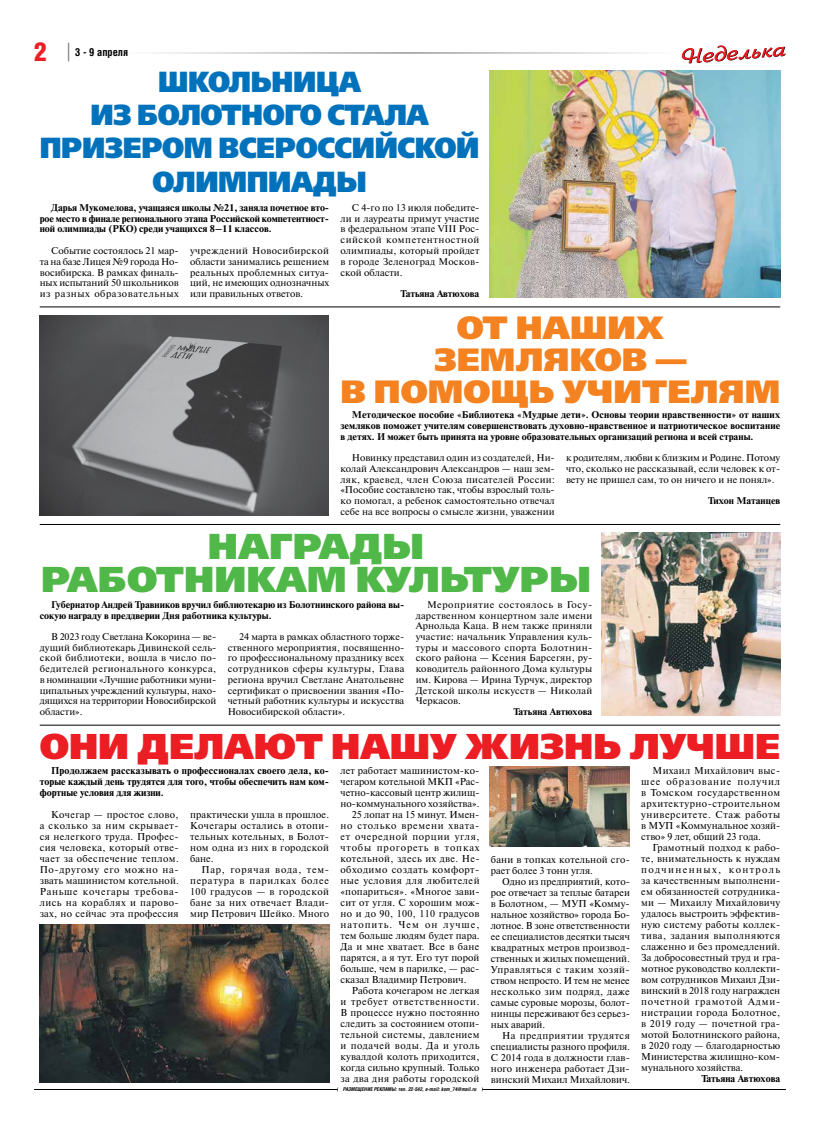
<style>
.page{position:relative;width:820px;height:1134px;background:#fff}
.page>*{position:absolute;margin:0;border:0;box-sizing:border-box;transform-origin:0 0}
.t1{font:35.9px/33px "Free Set Black C";letter-spacing:.005em;color:#50b848;text-align:center}
.t2{font:35.8px "Free Set Black C";color:#ed1d24}
.t3{font:32.2px/32.2px "Free Set Black C";letter-spacing:.005em;color:#f58220;text-align:center}
.t4{font:29px/33.3px "Free Set Black C";letter-spacing:-.015em;color:#0072bc;text-align:center;scale:.93 1}
.t5{font:25px "AG Letterica Demi Condensed C";color:#ed1d24}
.t6{font:700 10.5px "AG Letterica Condensed C";color:#000}
.t7{font:10px/11px "Newton C";letter-spacing:.02em;color:#000;text-align:justify}
.t8{font:10px "Newton C";color:#000}
.t9{font:700 10px/11px "Newton C";color:#000;text-align:justify}
.t10{font:10px "Newton C";letter-spacing:.065em;color:#000}
.t11{font:10px "Newton C";letter-spacing:.05em;color:#000}
.t12{font:10px "Newton C";letter-spacing:-.005em;color:#000}
.t13{font:10px "Newton C";letter-spacing:.06em;color:#000}
.t14{font:10px "Newton C";letter-spacing:.045em;color:#000}
.t15{font:10px "Newton C";letter-spacing:.085em;color:#000}
.t16{font:10px "Newton C";letter-spacing:.095em;color:#000}
.t17{font:9.8px/10.8px "Newton C";color:#000;text-align:justify}
.t18{font:700 9.8px/10.8px "Newton C";color:#000;text-align:justify}
.t19{font:9.7px/10.7px "Newton C";color:#000;text-align:justify}
.t20{font:700 9.7px/10.7px "Newton C";color:#000;text-align:justify}
.t21{font:italic 700 5px "AG Letterica Condensed C";color:#000}
</style>
<div class="page">
<hr style="left:34px;top:1089px;width:303px;height:1px;background:#000">
<hr style="left:482px;top:1089px;width:303px;height:1px;background:#000">
<hr style="left:119px;top:52px;width:291px;height:2px;background:#939598">
<hr style="left:410px;top:52px;width:267px;height:2px;background:#939598">
<svg style="left:68px;top:43px;width:1px;height:18px"></svg>
<svg style="left:681px;top:45px;width:104px;height:19px"></svg>
<img style="left:40px;top:316px;width:288px;height:199px">
<img style="left:601px;top:533px;width:179px;height:183px">
<img style="left:489px;top:71px;width:291px;height:227px">
<img style="left:40px;top:924px;width:289px;height:159px">
<img style="left:489px;top:766px;width:140px;height:80px">
<hr style="left:40px;top:524px;width:740px;height:1px;background:#000">
<hr style="left:40px;top:725px;width:740px;height:1px;background:#000">
<hr style="left:40px;top:307px;width:740px;height:1px;background:#000">
<h3 class="t5" style="left:34px;top:37px;width:14px">2</h3>
<p class="t6" style="left:75px;top:45px;width:54px">3 - 9 апреля</p>
<h3 class="t4" style="left:40px;top:66px;width:474px">ШКОЛЬНИЦА<br>ИЗ БОЛОТНОГО СТАЛА<br>ПРИЗЕРОМ ВСЕРОССИЙСКОЙ<br>ОЛИМПИАДЫ</h3>
<p class="t18" style="left:40px;top:202px;width:291px;text-indent:11px">Дарья Мукомелова, учащаяся школы №21, заняла почетное вто&shy;рое место в финале регионального этапа Российской компетентност&shy;ной олимпиады (РКО) среди учащихся 8–11 классов.</p>
<p class="t17" style="left:40px;top:245px;width:140px;text-indent:11px">Событие состоялось 21 мар&shy;та на базе Лицея №9 города Но&shy;восибирска. В рамках финаль&shy;ных испытаний 50 школьников из разных образовательных</p>
<p class="t17" style="left:190px;top:245px;width:140px">учреждений Новосибирской области занимались решением реальных проблемных ситуа&shy;ций, не имеющих однозначных или правильных ответов.</p>
<p class="t17" style="left:340px;top:202px;width:140px;text-indent:11px">С 4‑го по 13 июля победите&shy;ли и лауреаты примут участие в федеральном этапе VIII Рос&shy;сийской компетентностной олимпиады, который пройдет в городе Зеленоград Москов&shy;ской области.</p>
<p class="t18" style="left:400px;top:288px;width:80px">Татьяна Автюхова</p>
<h3 class="t3" style="left:340px;top:313px;width:441px">ОТ НАШИХ<br>ЗЕМЛЯКОВ —<br>В ПОМОЩЬ УЧИТЕЛЯМ</h3>
<p class="t20" style="left:340px;top:410px;width:441px;text-indent:11px">Методическое пособие «Библиотека «Мудрые дети». Основы теории нравственности» от наших земляков поможет учителям совершенствовать духовно-нравственное и патриотическое воспитание в детях. И может быть принята на уровне образовательных организаций региона и всей страны.</p>
<p class="t19" style="left:340px;top:453px;width:216px;text-indent:11px">Новинку представил один из создателей, Ни&shy;колай Александрович Александров — наш зем&shy;ляк, краевед, член Союза писателей России: «Пособие составлено так, чтобы взрослый толь&shy;ко помогал, а ребенок самостоятельно отвечал себе на все вопросы о смысле жизни, уважении</p>
<p class="t19" style="left:566px;top:453px;width:216px">к родителям, любви к близким и Родине. Потому что, сколько не рассказывай, если человек к от&shy;вету не пришел сам, то он ничего и не понял».</p>
<p class="t20" style="left:707px;top:495px;width:74px">Тихон Матанцев</p>
<h1 class="t1" style="left:41px;top:531px;width:551px">НАГРАДЫ<br>РАБОТНИКАМ КУЛЬТУРЫ</h1>
<p class="t20" style="left:40px;top:599px;width:366px;text-indent:11px">Губернатор Андрей Травников вручил библиотекарю из Болотнинского района вы&shy;сокую награду в преддверии Дня работника культуры.</p>
<p class="t19" style="left:40px;top:631px;width:178px;text-indent:11px">В 2023 году Светлана Кокорина — ве&shy;дущий библиотекарь Дивинской сель&shy;ской библиотеки, вошла в число по&shy;бедителей регионального конкурса, в номинации «Лучшие работники муни&shy;ципальных учреждений культуры, нахо&shy;дящихся на территории Новосибирской области».</p>
<p class="t19" style="left:227px;top:631px;width:178px;text-indent:11px">24 марта в рамках областного торже&shy;ственного мероприятия, посвященно&shy;го профессиональному празднику всех сотрудников сферы культуры, Глава региона вручил Светлане Анатольевне сертификат о присвоении звания «По&shy;четный работник культуры и искусства Новосибирской области».</p>
<p class="t19" style="left:415px;top:599px;width:178px;text-indent:11px">Мероприятие состоялось в Госу&shy;дарственном концертном зале имени Арнольда Каца. В нем также приняли участие: начальник Управления куль&shy;туры и массового спорта Болотнин&shy;ского района — Ксения Барсегян, ру&shy;ководитель районного Дома культуры им. Кирова — Ирина Турчук, директор Детской школы искусств — Николай Черкасов.</p>
<p class="t20" style="left:513px;top:706px;width:80px">Татьяна Автюхова</p>
<h2 class="t2" style="left:40px;top:724px;width:741px">ОНИ ДЕЛАЮТ НАШУ ЖИЗНЬ ЛУЧШЕ</h2>
<p class="t9" style="left:40px;top:765px;width:291px;text-indent:11px">Продолжаем рассказывать о профессионалах своего дела, ко&shy;торые каждый день трудятся для того, чтобы обеспечить нам ком&shy;фортные условия для жизни.</p>
<p class="t7" style="left:40px;top:809px;width:140px;text-indent:11px">Кочегар — простое слово, а сколько за ним скрывает&shy;ся нелегкого труда. Профес&shy;сия человека, который отве&shy;чает за обеспечение теплом.<br>По-другому его можно на&shy;звать машинистом котельной.<br>Раньше кочегары требова&shy;лись на кораблях и парово&shy;зах, но сейчас эта профессия</p>
<p class="t7" style="left:190px;top:809px;width:140px">практически ушла в прошлое.<br>Кочегары остались в отопи&shy;тельных котельных, в Болот&shy;ном одна из них в городской бане.</p>
<p class="t7" style="left:190px;top:864px;width:140px;text-indent:11px">Пар, горячая вода, тем&shy;пература в парилках более 100 градусов — в городской бане за них отвечает Влади&shy;мир Петрович Шейко. Много</p>
<p class="t7" style="left:340px;top:765px;width:140px">лет работает машинистом-ко-</p>
<p class="t8" style="left:340px;top:776px;width:140px">чегаром котельной МКП «Рас-</p>
<p class="t12" style="left:340px;top:787px;width:140px">четно-кассовый центр жилищ-</p>
<p class="t8" style="left:340px;top:798px;width:140px">но-коммунального хозяйства».</p>
<p class="t8" style="left:352px;top:809px;width:129px">25 лопат на 15 минут. Имен-</p>
<p class="t10" style="left:340px;top:820px;width:140px">но столько времени хвата-</p>
<p class="t10" style="left:340px;top:831px;width:140px">ет очередной порции угля,</p>
<p class="t15" style="left:340px;top:842px;width:140px">чтобы прогореть в топках</p>
<p class="t7" style="left:340px;top:853px;width:140px">котельной, здесь их две. Не-</p>
<p class="t14" style="left:340px;top:864px;width:140px">обходимо создать комфорт-</p>
<p class="t11" style="left:340px;top:875px;width:140px">ные условия для любителей</p>
<p class="t7" style="left:340px;top:886px;width:140px">«попариться». «Многое зави-</p>
<p class="t7" style="left:340px;top:897px;width:140px">сит от угля. С хорошим мож-</p>
<p class="t7" style="left:340px;top:908px;width:140px">но и до 90, 100, 110 градусов</p>
<p class="t16" style="left:340px;top:919px;width:140px">натопить. Чем он лучше,</p>
<p class="t7" style="left:340px;top:930px;width:140px">тем больше людям будет пара.</p>
<p class="t7" style="left:340px;top:941px;width:140px">Да и мне хватает. Все в бане</p>
<p class="t7" style="left:340px;top:952px;width:140px">парятся, а я тут. Его тут порой</p>
<p class="t8" style="left:340px;top:963px;width:140px">больше, чем в парилке, — рас-</p>
<p class="t8" style="left:340px;top:974px;width:127px">сказал Владимир Петрович.</p>
<p class="t7" style="left:352px;top:985px;width:129px">Работа кочегаром не легкая</p>
<p class="t13" style="left:340px;top:996px;width:140px">и требует ответственности.</p>
<p class="t7" style="left:340px;top:1007px;width:140px">В процессе нужно постоянно</p>
<p class="t7" style="left:340px;top:1018px;width:140px">следить за состоянием отопи-</p>
<p class="t7" style="left:340px;top:1029px;width:140px">тельной системы, давлением</p>
<p class="t11" style="left:340px;top:1040px;width:140px">и подачей воды. Да и уголь</p>
<p class="t7" style="left:340px;top:1051px;width:140px">кувалдой колоть приходится,</p>
<p class="t8" style="left:340px;top:1062px;width:140px">когда сильно крупный. Только</p>
<p class="t7" style="left:340px;top:1073px;width:140px">за два дня работы городской</p>
<p class="t21" style="left:343px;top:1086px;width:135px">РАЗМЕЩЕНИЕ РЕКЛАМЫ: тел. 22-542, e-mail: kom_74@mail.ru</p>
<p class="t7" style="left:490px;top:854px;width:140px">бани в топках котельной сго&shy;рает более 3 тонн угля.</p>
<p class="t7" style="left:490px;top:876px;width:140px;text-indent:11px">Одно из предприятий, кото&shy;рое отвечает за теплые батареи в Болотном, — МУП «Комму&shy;нальное хозяйство» города Бо&shy;лотное. В зоне ответственности ее специалистов десятки тысяч квадратных метров производ&shy;ственных и жилых помещений.<br>Управляться с таким хозяй&shy;ством непросто. И тем не менее несколько зим подряд, даже самые суровые морозы, болот&shy;нинцы переживают без серьез&shy;ных аварий.</p>
<p class="t7" style="left:490px;top:1030px;width:140px;text-indent:11px">На предприятии трудятся специалисты разного профиля.<br>С 2014 года в должности глав&shy;ного инженера работает Дзи&shy;винский Михаил Михайлович.</p>
<p class="t7" style="left:641px;top:765px;width:140px;text-indent:11px">Михаил Михайлович выс&shy;шее образование получил в Томском государственном архитектурно-строительном университете. Стаж работы в МУП «Коммунальное хозяй&shy;ство» 9 лет, общий 23 года.</p>
<p class="t7" style="left:641px;top:842px;width:140px;text-indent:11px">Грамотный подход к рабо&shy;те, внимательность к нуждам подчиненных, контроль за качественным выполнени&shy;ем обязанностей сотрудника&shy;ми — Михаилу Михайловичу удалось выстроить эффектив&shy;ную систему работы коллек&shy;тива, задания выполняются слаженно и без промедлений.<br>За добросовестный труд и гра&shy;мотное руководство коллекти&shy;вом сотрудников Михаил Дзи&shy;винский в 2018 году награжден почетной грамотой Адми&shy;нистрации города Болотное, в 2019 году — почетной гра&shy;мотой Болотнинского района, в 2020 году — благодарностью Министерства жилищно-ком&shy;мунального хозяйства.</p>
<p class="t9" style="left:701px;top:1073px;width:80px">Татьяна Автюхова</p>
</div>
